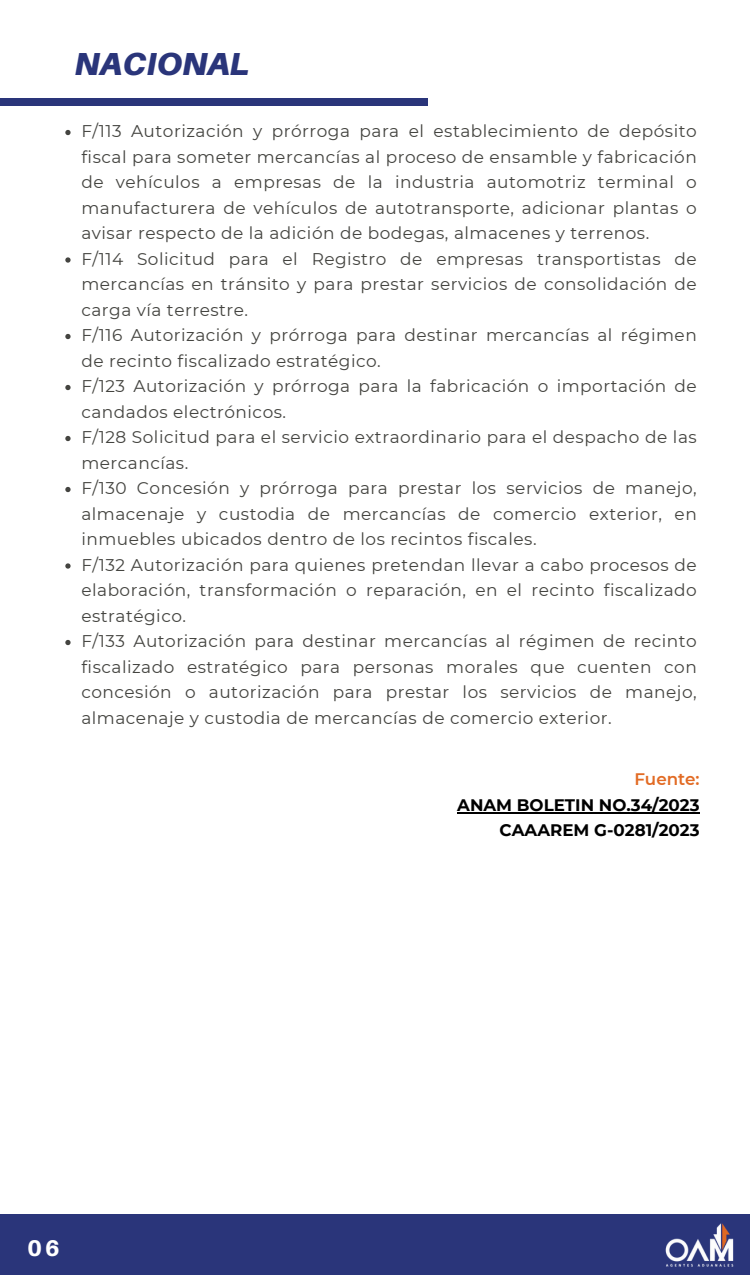
<style>
.page{position:relative;width:750px;height:1275px;background:#fff}
.page>*{position:absolute;margin:0;border:0;box-sizing:border-box;transform-origin:0 0}
.t1{font:italic 900 31.9px "Aileron";color:#2a357a}
.t2{font:800 22.7px "Aileron";color:#fff}
.t3{font:16.9px/25.5px "Montserrat";letter-spacing:.03em;color:#444440;text-align:justify}
.t4{font:700 16.7px "Montserrat";color:#000}
.t5{font:600 16.7px "Montserrat";color:#e26b24}
</style>
<div class="page">
<div style="left:0;top:1214px;width:750px;height:61px;background:#2a357a"></div>
<div style="left:0;top:99px;width:428px;height:6px;background:#2a357a"></div>
<img style="left:665px;top:1223px;width:69px;height:44px">
<svg style="left:65px;top:130px;width:6px;height:5px"></svg>
<svg style="left:65px;top:257px;width:6px;height:6px"></svg>
<svg style="left:65px;top:334px;width:6px;height:5px"></svg>
<svg style="left:65px;top:385px;width:6px;height:5px"></svg>
<svg style="left:65px;top:436px;width:6px;height:5px"></svg>
<svg style="left:65px;top:487px;width:6px;height:5px"></svg>
<svg style="left:65px;top:563px;width:6px;height:6px"></svg>
<svg style="left:65px;top:640px;width:6px;height:5px"></svg>
<hr style="left:457px;top:812px;width:243px;height:2px;background:#000">
<p class="t1" style="left:75px;top:44px;width:176px">NACIONAL</p>
<p class="t3" style="left:81px;top:119px;width:617px">F/113 Autorización y prórroga para el establecimiento de depósito fiscal para someter mercancías al proceso de ensamble y fabricación de vehículos a empresas de la industria automotriz terminal o manufacturera de vehículos de autotransporte, adicionar plantas o avisar respecto de la adición de bodegas, almacenes y terrenos.</p>
<p class="t3" style="left:81px;top:246px;width:617px">F/114 Solicitud para el Registro de empresas transportistas de mercancías en tránsito y para prestar servicios de consolidación de carga vía terrestre.</p>
<p class="t3" style="left:81px;top:323px;width:617px">F/116 Autorización y prórroga para destinar mercancías al régimen de recinto fiscalizado estratégico.</p>
<p class="t3" style="left:81px;top:374px;width:617px">F/123 Autorización y prórroga para la fabricación o importación de candados electrónicos.</p>
<p class="t3" style="left:81px;top:425px;width:617px">F/128 Solicitud para el servicio extraordinario para el despacho de las mercancías.</p>
<p class="t3" style="left:81px;top:476px;width:617px">F/130 Concesión y prórroga para prestar los servicios de manejo, almacenaje y custodia de mercancías de comercio exterior, en inmuebles ubicados dentro de los recintos fiscales.</p>
<p class="t3" style="left:81px;top:552px;width:617px">F/132 Autorización para quienes pretendan llevar a cabo procesos de elaboración, transformación o reparación, en el recinto fiscalizado estratégico.</p>
<p class="t3" style="left:81px;top:629px;width:617px">F/133 Autorización para destinar mercancías al régimen de recinto fiscalizado estratégico para personas morales que cuenten con concesión o autorización para prestar los servicios de manejo, almacenaje y custodia de mercancías de comercio exterior.</p>
<p class="t5" style="left:634px;top:769px;width:67px">Fuente:</p>
<p class="t4" style="left:457px;top:795px;width:244px">ANAM BOLETIN NO.34/2023</p>
<p class="t4" style="left:500px;top:820px;width:202px">CAAAREM G-0281/2023</p>
<p class="t2" style="left:27px;top:1234px;width:34px">06</p>
</div>
